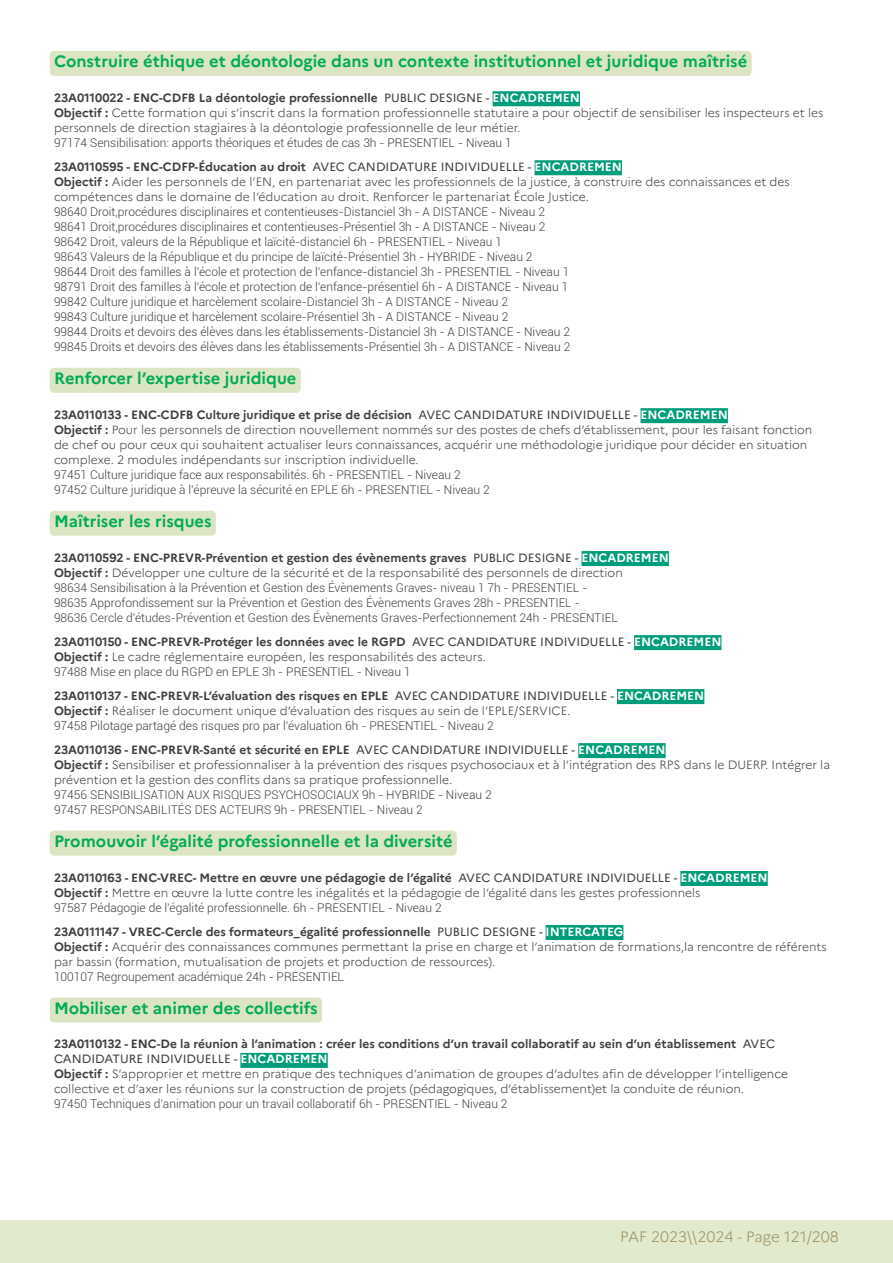
<style>
.page{position:relative;width:893px;height:1263px;background:#fff}
.page>*{position:absolute;margin:0;border:0;box-sizing:border-box;transform-origin:0 0}
.t1{font:700 16.5px "Marianne";color:#00ab54}
.t2{font:300 15px "Marianne";color:#9b9162}
.t3{font:300 12px/15px "Marianne";color:#3e3e3f}
.t4{font:300 12px/15px "Roboto";color:#3e3e3f}
.t5{font:700 12px/15px "Marianne";color:#3e3e3f}
.s1{font-weight:700}
.s2{font-weight:400}
.s3{font-weight:500;color:#57585a}
.s4{font-weight:700;color:#fff}
.s5{color:#fff}
.s6{font-weight:300}
</style>
<div class="page">
<div style="left:0;top:1219px;width:893px;height:44px;background:#e2eace"></div>
<div style="left:50px;top:51px;width:702px;height:25px;background:#dbe5c3;border-radius:4px"></div>
<div style="left:493px;top:91px;width:87px;height:15px;background:#009d7a"></div>
<div style="left:535px;top:160px;width:87px;height:15px;background:#009d7a"></div>
<div style="left:50px;top:368px;width:251px;height:25px;background:#dbe5c3;border-radius:4px"></div>
<div style="left:640px;top:408px;width:88px;height:15px;background:#009d7a"></div>
<div style="left:50px;top:511px;width:166px;height:25px;background:#dbe5c3;border-radius:4px"></div>
<div style="left:581px;top:551px;width:88px;height:15px;background:#009d7a"></div>
<div style="left:634px;top:635px;width:87px;height:15px;background:#009d7a"></div>
<div style="left:617px;top:689px;width:87px;height:15px;background:#009d7a"></div>
<div style="left:578px;top:743px;width:88px;height:15px;background:#009d7a"></div>
<div style="left:50px;top:831px;width:407px;height:25px;background:#dbe5c3;border-radius:4px"></div>
<div style="left:680px;top:871px;width:88px;height:15px;background:#009d7a"></div>
<div style="left:546px;top:925px;width:77px;height:15px;background:#009d7a"></div>
<div style="left:50px;top:997px;width:272px;height:25px;background:#dbe5c3;border-radius:4px"></div>
<div style="left:240px;top:1053px;width:88px;height:15px;background:#009d7a"></div>
<h1 class="t1" style="left:54px;top:52px;width:695px">Construire éthique et déontologie dans un contexte institutionnel et juridique maîtrisé</h1>
<p class="t3" style="left:54px;top:90px;width:771px"><span class="s1">23A0110022 - ENC-CDFB La déontologie professionnelle</span> <span class="s2">PUBLIC DESIGNE</span> <span class="s3">-</span> <span class="s4">ENCADREMEN<br></span><span class="s1">Objectif :</span> Cette formation qui s’inscrit dans la formation professionnelle statutaire a pour objectif de sensibiliser les inspecteurs et les personnels de direction stagiaires à la déontologie professionnelle de leur métier.</p>
<p class="t4" style="left:54px;top:135px;width:459px">97174 Sensibilisation: apports théoriques et études de cas 3h - PRESENTIEL - Niveau 1</p>
<p class="t3" style="left:54px;top:159px;width:737px"><span class="s1">23A0110595 - ENC-CDFP-Éducation au droit</span> <span class="s2">AVEC CANDIDATURE INDIVIDUELLE</span> <span class="s3">-</span> <span class="s4">ENCADREMEN<br></span><span class="s1">Objectif :</span> Aider les personnels de l’EN, en partenariat avec les professionnels de la justice, à construire des connaissances et des compétences dans le domaine de l’éducation au droit. Renforcer le partenariat École Justice.</p>
<p class="t4" style="left:54px;top:204px;width:518px">98640 Droit,procédures disciplinaires et contentieuses-Distanciel 3h - A DISTANCE - Niveau 2<br>98641 Droit,procédures disciplinaires et contentieuses-Présentiel 3h - A DISTANCE - Niveau 2<br>98642 Droit, valeurs de la République et laïcité-distanciel 6h - PRESENTIEL - Niveau 1<br>98643 Valeurs de la République et du principe de laïcité-Présentiel 3h - HYBRIDE - Niveau 2<br>98644 Droit des familles à l’école et protection de l’enfance-distanciel 3h - PRESENTIEL - Niveau 1<br>98791 Droit des familles à l’école et protection de l’enfance-présentiel 6h - A DISTANCE - Niveau 1<br>99842 Culture juridique et harcèlement scolaire-Distanciel 3h - A DISTANCE - Niveau 2<br>99843 Culture juridique et harcèlement scolaire-Présentiel 3h - A DISTANCE - Niveau 2<br>99844 Droits et devoirs des élèves dans les établissements-Distanciel 3h - A DISTANCE - Niveau 2<br>99845 Droits et devoirs des élèves dans les établissements-Présentiel 3h - A DISTANCE - Niveau 2</p>
<h1 class="t1" style="left:54px;top:368px;width:244px">Renforcer l’expertise juridique</h1>
<p class="t3" style="left:54px;top:407px;width:760px"><span class="s1">23A0110133 - ENC-CDFB Culture juridique et prise de décision</span> <span class="s2">AVEC CANDIDATURE INDIVIDUELLE</span> <span class="s3">-</span> <span class="s4">ENCADREMEN<br></span><span class="s1">Objectif :</span> Pour les personnels de direction nouvellement nommés sur des postes de chefs d’établissement, pour les faisant fonction de chef ou pour ceux qui souhaitent actualiser leurs connaissances, acquérir une méthodologie juridique pour décider en situation complexe. 2 modules indépendants sur inscription individuelle.</p>
<p class="t4" style="left:54px;top:466px;width:437px">97451 Culture juridique face aux responsabilités. 6h - PRESENTIEL - Niveau 2<br>97452 Culture juridique à l’épreuve la sécurité en EPLE 6h - PRESENTIEL - Niveau 2</p>
<h1 class="t1" style="left:54px;top:511px;width:159px">Maîtriser les risques</h1>
<p class="t3" style="left:54px;top:550px;width:616px"><span class="s1">23A0110592 - ENC-PREVR-Prévention et gestion des évènements graves</span> <span class="s2">PUBLIC DESIGNE</span> <span class="s3">-</span> <span class="s4">ENCADREMEN<br></span><span class="s1">Objectif :</span> Développer une culture de la sécurité et de la responsabilité des personnels de direction</p>
<p class="t4" style="left:54px;top:579px;width:565px">98634 Sensibilisation à la Prévention et Gestion des Évènements Graves- niveau 1 7h - PRESENTIEL -<br>98635 Approfondissement sur la Prévention et Gestion des Évènements Graves 28h - PRESENTIEL -<br>98636 Cercle d’études-Prévention et Gestion des Évènements Graves-Perfectionnement 24h - PRESENTIEL</p>
<p class="t5" style="left:54px;top:634px;width:669px">23A0110150 - ENC-PREVR-Protéger les données avec le RGPD <span class="s2">AVEC CANDIDATURE INDIVIDUELLE</span> <span class="s3">-</span> <span class="s5">ENCADREMEN<br></span>Objectif : <span class="s6">Le cadre réglementaire européen, les responsabilités des acteurs.</span></p>
<p class="t4" style="left:54px;top:663px;width:358px">97488 Mise en place du RGPD en EPLE 3h - PRESENTIEL - Niveau 1</p>
<p class="t3" style="left:54px;top:688px;width:652px"><span class="s1">23A0110137 - ENC-PREVR-L’évaluation des risques en EPLE</span> <span class="s2">AVEC CANDIDATURE INDIVIDUELLE</span> <span class="s3">-</span> <span class="s4">ENCADREMEN<br></span><span class="s1">Objectif :</span> Réaliser le document unique d’évaluation des risques au sein de l’EPLE/SERVICE.</p>
<p class="t4" style="left:54px;top:717px;width:441px">97458 Pilotage partagé des risques pro par l’évaluation 6h - PRESENTIEL - Niveau 2</p>
<p class="t3" style="left:54px;top:742px;width:778px"><span class="s1">23A0110136 - ENC-PREVR-Santé et sécurité en EPLE</span> <span class="s2">AVEC CANDIDATURE INDIVIDUELLE</span> <span class="s3">-</span> <span class="s4">ENCADREMEN<br></span><span class="s1">Objectif :</span> Sensibiliser et professionnaliser à la prévention des risques psychosociaux et à l’intégration des RPS dans le DUERP. Intégrer la prévention et la gestion des conflits dans sa pratique professionnelle.</p>
<p class="t4" style="left:54px;top:786px;width:439px">97456 SENSIBILISATION AUX RISQUES PSYCHOSOCIAUX 9h - HYBRIDE - Niveau 2<br>97457 RESPONSABILITÉS DES ACTEURS 9h - PRESENTIEL - Niveau 2</p>
<h1 class="t1" style="left:54px;top:831px;width:400px">Promouvoir l’égalité professionnelle et la diversité</h1>
<p class="t3" style="left:54px;top:870px;width:715px"><span class="s1">23A0110163 - ENC-VREC- Mettre en œuvre une pédagogie de l’égalité</span> <span class="s2">AVEC CANDIDATURE INDIVIDUELLE</span> <span class="s3">-</span> <span class="s4">ENCADREMEN<br></span><span class="s1">Objectif :</span> Mettre en œuvre la lutte contre les inégalités et la pédagogie de l’égalité dans les gestes professionnels</p>
<p class="t4" style="left:54px;top:899px;width:389px">97587 Pédagogie de l’égalité professionnelle. 6h - PRESENTIEL - Niveau 2</p>
<p class="t3" style="left:54px;top:924px;width:774px"><span class="s1">23A0111147 - VREC-Cercle des formateurs_égalité professionnelle</span> <span class="s2">PUBLIC DESIGNE</span> <span class="s3">-</span> <span class="s4">INTERCATEG<br></span><span class="s1">Objectif :</span> Acquérir des connaissances communes permettant la prise en charge et l’animation de formations,la rencontre de référents par bassin (formation, mutualisation de projets et production de ressources).</p>
<p class="t4" style="left:54px;top:968px;width:292px">100107 Regroupement académique 24h - PRESENTIEL</p>
<h1 class="t1" style="left:54px;top:998px;width:265px">Mobiliser et animer des collectifs</h1>
<p class="t3" style="left:54px;top:1036px;width:735px"><span class="s1">23A0110132 - ENC-De la réunion à l’animation : créer les conditions d’un travail collaboratif au sein d’un établissement</span> <span class="s2">AVEC CANDIDATURE INDIVIDUELLE</span> <span class="s3">-</span> <span class="s4">ENCADREMEN<br></span><span class="s1">Objectif :</span> S’approprier et mettre en pratique des techniques d’animation de groupes d’adultes afin de développer l’intelligence collective et d’axer les réunions sur la construction de projets (pédagogiques, d’établissement)et la conduite de réunion.</p>
<p class="t4" style="left:54px;top:1096px;width:455px">97450 Techniques d’animation pour un travail collaboratif 6h - PRESENTIEL - Niveau 2</p>
<p class="t2" style="left:620px;top:1227px;width:220px">PAF 2023\\2024 - Page 121/208</p>
</div>
